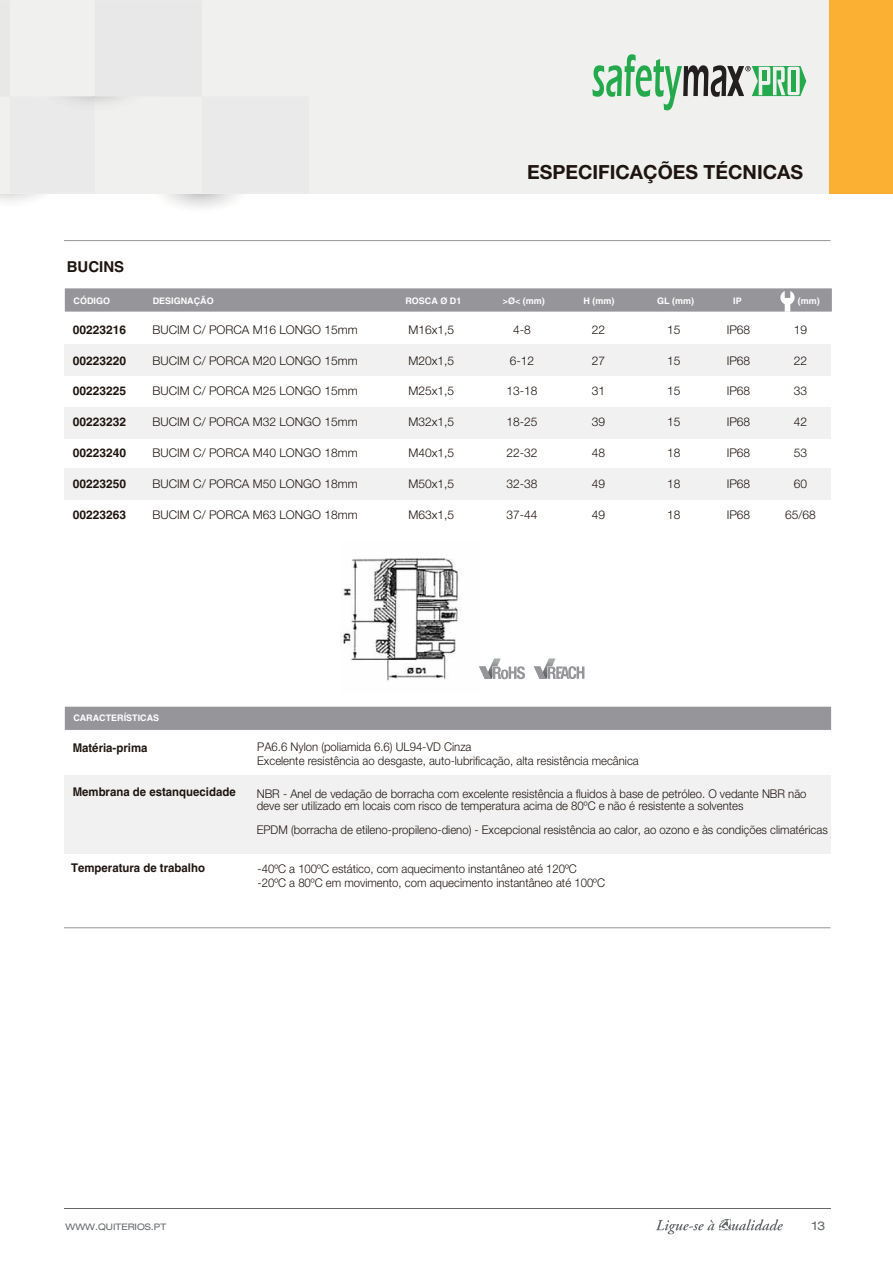
<style>
.page{position:relative;width:893px;height:1263px;background:#fff}
.page>*{position:absolute;margin:0;border:0;box-sizing:border-box;transform-origin:0 0}
.t1{font:700 19.5px "Helvetica Neue LT Std";color:#1f1510}
.t2{font:700 15px "Helvetica LT Std";color:#1f1510}
.t3{font:300 12px/13.5px "Helvetica Neue LT Std";color:#1f1510;scale:.95 1}
.t4{font:300 12px "Helvetica Neue LT Std";color:#1f1510}
.t5{font:700 12px "Helvetica LT Std";color:#1f1510;scale:.95 1}
.t6{font:700 12px "Helvetica LT Std";color:#1f1510}
.t7{font:expanded 12px "Helvetica Neue LT Std";color:#65686b}
.t8{font:700 9px "Helvetica LT Std";color:#fff}
.t9{font:expanded 9px "Helvetica Neue LT Std";color:#65686b}
</style>
<div class="page">
<hr style="left:65px;top:1208px;width:766px;height:1px;background:#65686b">
<svg style="left:656px;top:1218px;width:127px;height:16px"></svg>
<div style="left:0;top:0;width:893px;height:194px;background:#f0f1ef"></div>
<div style="left:829px;top:0;width:64px;height:193px;background:#fcb033"></div>
<svg style="left:57px;top:96px;width:67px;height:11px"></svg>
<svg style="left:592px;top:54px;width:214px;height:56px"></svg>
<div style="left:791px;top:70px;width:5px;height:22px;background:#24a94c"></div>
<div style="left:762px;top:70px;width:5px;height:11px;background:#24a94c"></div>
<hr style="left:64px;top:240px;width:766px;height:1px;background:#939598">
<div style="left:64px;top:775px;width:767px;height:79px;background:#f1f1f2"></div>
<div style="left:65px;top:344px;width:766px;height:32px;background:#f1f1f2"></div>
<div style="left:65px;top:407px;width:766px;height:32px;background:#f1f1f2"></div>
<div style="left:65px;top:468px;width:766px;height:32px;background:#f1f1f2"></div>
<div style="left:65px;top:707px;width:766px;height:23px;background:#96959a"></div>
<img style="left:341px;top:558px;width:120px;height:123px">
<svg style="left:65px;top:288px;width:767px;height:24px;background:#9a999d"></svg>
<hr style="left:64px;top:928px;width:766px;height:1px;background:#939598">
<svg style="left:479px;top:659px;width:46px;height:20px"></svg>
<svg style="left:534px;top:659px;width:50px;height:20px"></svg>
<p class="t2" style="left:67px;top:261px;width:59px">BUCINS</p>
<h1 class="t1" style="left:527px;top:161px;width:278px">ESPECIFICAÇÕES TÉCNICAS</h1>
<p class="t8" style="left:74px;top:297px;width:38px">CÓDIGO</p>
<p class="t8" style="left:153px;top:297px;width:62px">DESIGNAÇÃO</p>
<p class="t8" style="left:733px;top:298px;width:10px">IP</p>
<p class="t8" style="left:798px;top:298px;width:23px">(mm)</p>
<p class="t8" style="left:405px;top:297px;width:57px">ROSCA Ø D1</p>
<p class="t8" style="left:503px;top:297px;width:43px">&gt;Ø&lt; (mm)</p>
<p class="t8" style="left:583px;top:297px;width:32px">H (mm)</p>
<p class="t8" style="left:657px;top:297px;width:38px">GL (mm)</p>
<p class="t6" style="left:73px;top:325px;width:55px">00223216</p>
<p class="t6" style="left:73px;top:356px;width:55px">00223220</p>
<p class="t6" style="left:73px;top:387px;width:55px">00223225</p>
<p class="t6" style="left:73px;top:418px;width:55px">00223232</p>
<p class="t6" style="left:73px;top:449px;width:55px">00223240</p>
<p class="t6" style="left:73px;top:479px;width:55px">00223250</p>
<p class="t6" style="left:73px;top:510px;width:55px">00223263</p>
<p class="t4" style="left:153px;top:325px;width:207px">BUCIM C/ PORCA M16 LONGO 15mm</p>
<p class="t4" style="left:153px;top:356px;width:207px">BUCIM C/ PORCA M20 LONGO 15mm</p>
<p class="t4" style="left:153px;top:387px;width:207px">BUCIM C/ PORCA M25 LONGO 15mm</p>
<p class="t4" style="left:153px;top:418px;width:207px">BUCIM C/ PORCA M32 LONGO 15mm</p>
<p class="t4" style="left:153px;top:449px;width:207px">BUCIM C/ PORCA M40 LONGO 18mm</p>
<p class="t4" style="left:153px;top:480px;width:207px">BUCIM C/ PORCA M50 LONGO 18mm</p>
<p class="t4" style="left:153px;top:510px;width:207px">BUCIM C/ PORCA M63 LONGO 18mm</p>
<p class="t4" style="left:408px;top:325px;width:47px">M16x1,5</p>
<p class="t4" style="left:408px;top:356px;width:47px">M20x1,5</p>
<p class="t4" style="left:408px;top:387px;width:47px">M25x1,5</p>
<p class="t4" style="left:408px;top:418px;width:47px">M32x1,5</p>
<p class="t4" style="left:408px;top:449px;width:47px">M40x1,5</p>
<p class="t4" style="left:408px;top:479px;width:47px">M50x1,5</p>
<p class="t4" style="left:408px;top:510px;width:47px">M63x1,5</p>
<p class="t4" style="left:513px;top:325px;width:19px">4-8</p>
<p class="t4" style="left:510px;top:356px;width:26px">6-12</p>
<p class="t4" style="left:506px;top:387px;width:33px">13-18</p>
<p class="t4" style="left:506px;top:418px;width:33px">18-25</p>
<p class="t4" style="left:506px;top:449px;width:33px">22-32</p>
<p class="t4" style="left:506px;top:479px;width:33px">32-38</p>
<p class="t4" style="left:506px;top:510px;width:33px">37-44</p>
<p class="t4" style="left:592px;top:325px;width:15px">22</p>
<p class="t4" style="left:592px;top:356px;width:15px">27</p>
<p class="t4" style="left:592px;top:387px;width:15px">31</p>
<p class="t4" style="left:592px;top:418px;width:15px">39</p>
<p class="t4" style="left:592px;top:449px;width:15px">48</p>
<p class="t4" style="left:592px;top:479px;width:15px">49</p>
<p class="t4" style="left:592px;top:510px;width:15px">49</p>
<p class="t4" style="left:667px;top:325px;width:15px">15</p>
<p class="t4" style="left:667px;top:356px;width:15px">15</p>
<p class="t4" style="left:667px;top:387px;width:15px">15</p>
<p class="t4" style="left:667px;top:418px;width:15px">15</p>
<p class="t4" style="left:667px;top:449px;width:15px">18</p>
<p class="t4" style="left:667px;top:479px;width:15px">18</p>
<p class="t4" style="left:667px;top:510px;width:15px">18</p>
<p class="t4" style="left:727px;top:325px;width:25px">IP68</p>
<p class="t4" style="left:727px;top:356px;width:25px">IP68</p>
<p class="t4" style="left:727px;top:387px;width:25px">IP68</p>
<p class="t4" style="left:727px;top:418px;width:25px">IP68</p>
<p class="t4" style="left:727px;top:449px;width:25px">IP68</p>
<p class="t4" style="left:727px;top:479px;width:25px">IP68</p>
<p class="t4" style="left:727px;top:510px;width:25px">IP68</p>
<p class="t4" style="left:794px;top:325px;width:15px">19</p>
<p class="t4" style="left:794px;top:356px;width:15px">22</p>
<p class="t4" style="left:794px;top:387px;width:15px">33</p>
<p class="t4" style="left:794px;top:418px;width:15px">42</p>
<p class="t4" style="left:794px;top:449px;width:15px">53</p>
<p class="t4" style="left:794px;top:479px;width:15px">60</p>
<p class="t4" style="left:785px;top:510px;width:32px">65/68</p>
<p class="t8" style="left:73px;top:715px;width:87px">CARACTERÍSTICAS</p>
<p class="t5" style="left:73px;top:744px;width:80px">Matéria-prima</p>
<p class="t5" style="left:73px;top:787px;width:173px">Membrana de estanquecidade</p>
<p class="t5" style="left:71px;top:863px;width:142px">Temperatura de trabalho</p>
<p class="t3" style="left:257px;top:741px;width:403px">PA6.6 Nylon (poliamida 6.6) UL94-VD Cinza<br>Excelente resistência ao desgaste, auto-lubrificação, alta resistência mecânica</p>
<p class="t3" style="left:257px;top:789px;width:580px;line-height:12px">NBR - Anel de vedação de borracha com excelente resistência a fluidos à base de petróleo. O vedante NBR não deve ser utilizado em locais com risco de temperatura acima de 80ºC e não é resistente a solventes</p>
<p class="t3" style="left:257px;top:824px;width:602px">EPDM (borracha de etileno-propileno-dieno) - Excepcional resistência ao calor, ao ozono e às condições climatéricas</p>
<p class="t3" style="left:257px;top:863px;width:367px">-40ºC a 100ºC estático, com aquecimento instantâneo até 120ºC -20ºC a 80ºC em movimento, com aquecimento instantâneo até 100ºC</p>
<p class="t9" style="left:66px;top:1222px;width:102px">WWW.QUITERIOS.PT</p>
<p class="t7" style="left:812px;top:1219px;width:15px">13</p>
</div>
